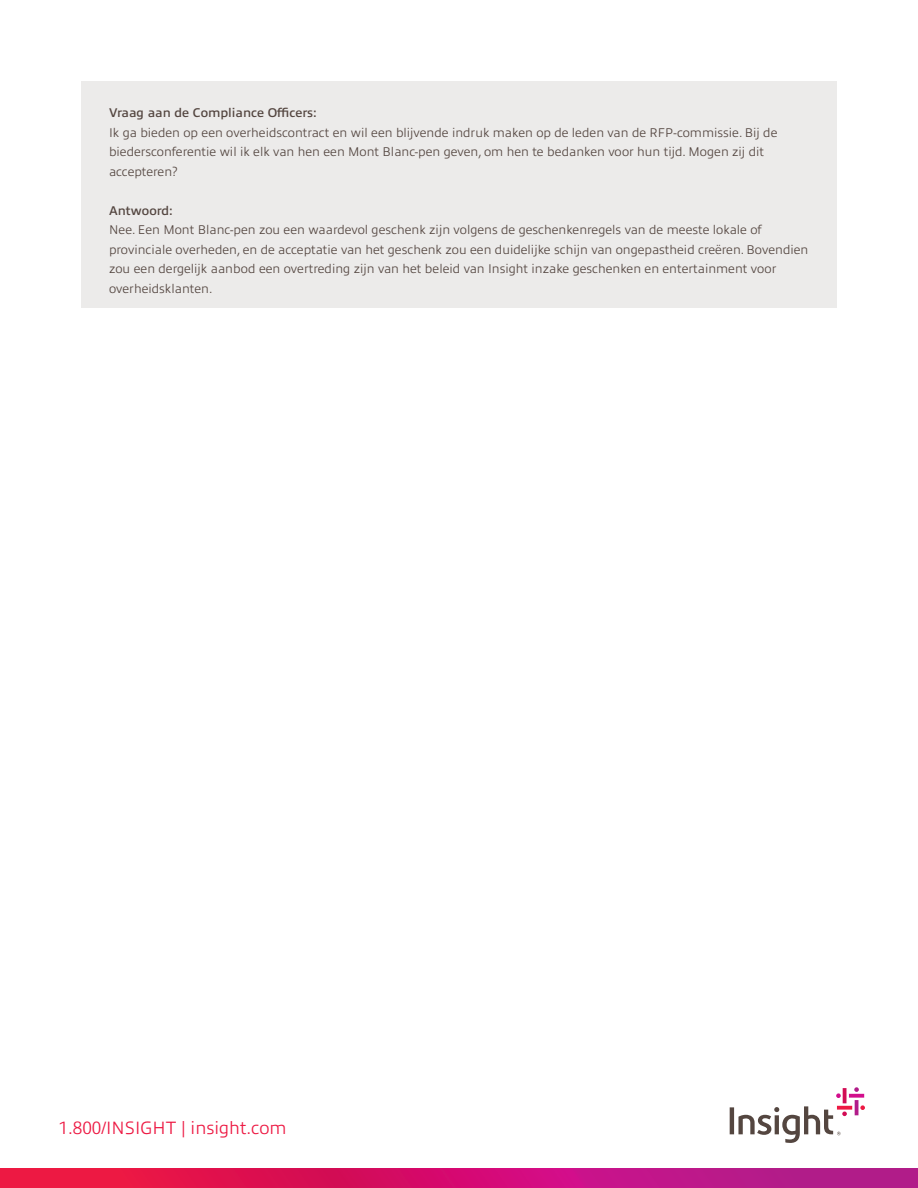
<style>
.page{position:relative;width:918px;height:1188px;background:#fff}
.page>*{position:absolute;margin:0;border:0;box-sizing:border-box;transform-origin:0 0}
.t1{font:300 18px "Allumi Pro";color:#ed1943}
.t2{font:300 12.75px/19.5px "Allumi Pro";color:#544640}
.t3{font:600 12.75px "Allumi Pro";color:#544640}
</style>
<div class="page">
<div style="left:81px;top:81px;width:756px;height:227px;background:#ecebea"></div>
<svg style="left:0;top:1169px;width:918px;height:19px;background:#d0136b"></svg>
<svg style="left:730px;top:1087px;width:135px;height:56px"></svg>
<p class="t3" style="left:109px;top:104px;width:209px">Vraag aan de Compliance Officers:</p>
<p class="t2" style="left:109px;top:122px;width:670px">Ik ga bieden op een overheidscontract en wil een blijvende indruk maken op de leden van de RFP-commissie. Bij de biedersconferentie wil ik elk van hen een Mont Blanc-pen geven, om hen te bedanken voor hun tijd. Mogen zij dit accepteren?</p>
<p class="t3" style="left:109px;top:201px;width:65px">Antwoord:</p>
<p class="t2" style="left:109px;top:219px;width:701px">Nee. Een Mont Blanc-pen zou een waardevol geschenk zijn volgens de geschenkenregels van de meeste lokale of provinciale overheden, en de acceptatie van het geschenk zou een duidelijke schijn van ongepastheid creëren. Bovendien zou een dergelijk aanbod een overtreding zijn van het beleid van Insight inzake geschenken en entertainment voor overheidsklanten.</p>
<h1 class="t1" style="left:58px;top:1115px;width:230px">1.800/INSIGHT | insight.com</h1>
</div>
